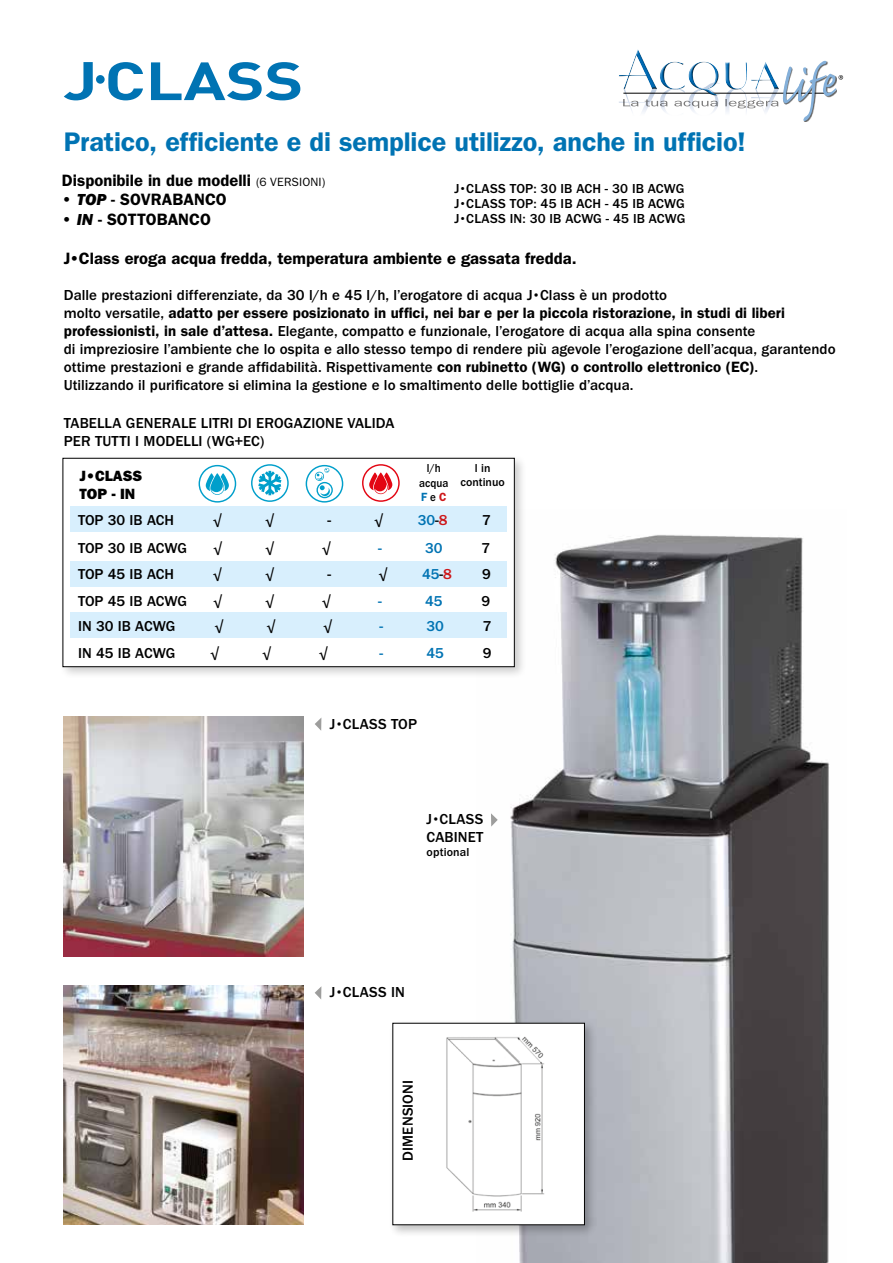
<style>
.page{position:relative;width:893px;height:1263px;background:#fff}
.page>*{position:absolute;margin:0;border:0;box-sizing:border-box;transform-origin:0 0}
.t1{font:600 27px "ITC Franklin Gothic Std";letter-spacing:-.005em;color:#0073b3}
.t2{font:600 16.5px "ITC Franklin Gothic Std";color:#000}
.t3{font:500 15px/18px "ITC Franklin Gothic Std";letter-spacing:.005em;color:#000}
.t4{font:500 14.85px "ITC Franklin Gothic Std";color:#000}
.t5{font:500 14.85px "ITC Franklin Gothic Std";color:#0073b3}
.t6{font:14.85px/17.9px "ITC Franklin Gothic Std Hvy";color:#000}
.t7{font:500 13.5px/15.1px "ITC Franklin Gothic Std";letter-spacing:.01em;color:#000;text-align:justify}
.t8{font:500 12px "ITC Franklin Gothic Std";letter-spacing:.01em;color:#000}
.t9{font:500 11.85px/14.2px "ITC Franklin Gothic Std";color:#000;text-align:center;scale:.93 1}
.t10{font:500 11.85px/14.2px "ITC Franklin Gothic Std";color:#000;text-align:center}
.s1{font-weight:400;font-size:12px}
.s2{font-family:"ITC Franklin Gothic Std Hvy It";font-weight:400}
.s3{font-weight:600}
.s4{font-weight:600;color:#0073b3}
.s5{font-weight:600;color:#cd171a}
.s6{color:#000}
.s7{color:#cd171a}
</style>
<div class="page">
<img style="left:491px;top:535px;width:339px;height:728px">
<div style="left:389px;top:1019px;width:208px;height:218px;background:#000;opacity:.25"></div>
<div style="left:393px;top:1023px;width:191px;height:202px;background:#fff"></div>
<img style="left:64px;top:717px;width:239px;height:240px">
<img style="left:64px;top:985px;width:239px;height:240px">
<svg style="left:619px;top:49px;width:224px;height:73px"></svg>
<svg style="left:315px;top:718px;width:6px;height:13px"></svg>
<svg style="left:315px;top:987px;width:6px;height:12px"></svg>
<div style="left:59px;top:454px;width:468px;height:225px;background:#000;opacity:.2"></div>
<div style="left:63px;top:458px;width:451px;height:209px;background:#fff"></div>
<div style="left:63px;top:458px;width:451px;height:209px;border:1px solid #000"></div>
<div style="left:70px;top:506px;width:437px;height:26px;background:#d8effd"></div>
<div style="left:70px;top:561px;width:437px;height:26px;background:#d8effd"></div>
<div style="left:70px;top:612px;width:437px;height:25px;background:#d8effd"></div>
<svg style="left:199px;top:465px;width:37px;height:38px"></svg>
<svg style="left:362px;top:464px;width:38px;height:38px"></svg>
<svg style="left:251px;top:464px;width:38px;height:38px"></svg>
<svg style="left:306px;top:465px;width:37px;height:38px"></svg>
<svg style="left:491px;top:813px;width:7px;height:13px"></svg>
<svg style="left:64px;top:62px;width:29px;height:38px"></svg>
<svg style="left:108px;top:62px;width:192px;height:38px"></svg>
<div style="left:96px;top:75px;width:9px;height:9px;background:#0073b3;border-radius:50%"></div>
<img style="left:446px;top:1036px;width:99px;height:176px">
<h1 class="t1" style="left:64px;top:126px;width:683px">Pratico, efficiente e di semplice utilizzo, anche in ufficio!</h1>
<p class="t2" style="left:62px;top:170px;width:265px">Disponibile in due modelli <span class="s1">(6 VERSIONI)</span></p>
<p class="t2" style="left:62px;top:190px;width:166px">• <span class="s2">TOP</span> - SOVRABANCO</p>
<p class="t2" style="left:62px;top:210px;width:151px">• <span class="s2">IN</span> - SOTTOBANCO</p>
<p class="t7" style="left:454px;top:181px;width:232px">J•CLASS TOP: 30 IB ACH - 30 IB ACWG J•CLASS TOP: 45 IB ACH - 45 IB ACWG J•CLASS IN: 30 IB ACWG - 45 IB ACWG</p>
<p class="t2" style="left:64px;top:248px;width:514px">J•Class eroga acqua fredda, temperatura ambiente e gassata fredda.</p>
<p class="t3" style="left:64px;top:286px;width:773px">Dalle prestazioni differenziate, da 30 l/h e 45 l/h, l’erogatore di acqua J•Class è un prodotto<br>molto versatile, <span class="s3">adatto per essere posizionato in uffici, nei bar e per la piccola ristorazione, in studi di liberi professionisti, in sale d’attesa.</span> Elegante, compatto e funzionale, l’erogatore di acqua alla spina consente<br>di impreziosire l’ambiente che lo ospita e allo stesso tempo di rendere più agevole l’erogazione dell’acqua, garantendo ottime prestazioni e grande affidabilità. Rispettivamente <span class="s3">con rubinetto (WG) o controllo elettronico (EC)</span>.<br>Utilizzando il purificatore si elimina la gestione e lo smaltimento delle bottiglie d’acqua.</p>
<p class="t3" style="left:64px;top:414px;width:332px">TABELLA GENERALE LITRI DI EROGAZIONE VALIDA<br>PER TUTTI I MODELLI (WG+EC)</p>
<p class="t9" style="left:419px;top:461px;width:33px">l/h acqua<br><span class="s4">F</span> e <span class="s5">C</span></p>
<p class="t10" style="left:461px;top:461px;width:46px">l in continuo</p>
<p class="t6" style="left:79px;top:467px;width:64px">J•CLASS<br>TOP - IN</p>
<p class="t4" style="left:78px;top:511px;width:97px">TOP 30 IB ACH</p>
<p class="t4" style="left:213px;top:511px;width:10px">√</p>
<p class="t4" style="left:265px;top:511px;width:10px">√</p>
<p class="t4" style="left:327px;top:511px;width:5px">-</p>
<p class="t4" style="left:374px;top:511px;width:10px">√</p>
<p class="t5" style="left:418px;top:511px;width:31px">30<span class="s6">-</span><span class="s7">8</span></p>
<p class="t4" style="left:482px;top:511px;width:10px">7</p>
<p class="t4" style="left:78px;top:539px;width:110px">TOP 30 IB ACWG</p>
<p class="t4" style="left:213px;top:539px;width:10px">√</p>
<p class="t4" style="left:265px;top:539px;width:10px">√</p>
<p class="t4" style="left:322px;top:539px;width:10px">√</p>
<p class="t5" style="left:378px;top:539px;width:5px">-</p>
<p class="t5" style="left:425px;top:539px;width:19px">30</p>
<p class="t4" style="left:481px;top:539px;width:10px">7</p>
<p class="t4" style="left:78px;top:565px;width:97px">TOP 45 IB ACH</p>
<p class="t4" style="left:213px;top:565px;width:10px">√</p>
<p class="t4" style="left:265px;top:565px;width:10px">√</p>
<p class="t4" style="left:327px;top:565px;width:5px">-</p>
<p class="t4" style="left:379px;top:565px;width:10px">√</p>
<p class="t5" style="left:422px;top:565px;width:31px">45<span class="s6">-</span><span class="s7">8</span></p>
<p class="t4" style="left:482px;top:565px;width:10px">9</p>
<p class="t4" style="left:78px;top:593px;width:110px">TOP 45 IB ACWG</p>
<p class="t4" style="left:213px;top:593px;width:10px">√</p>
<p class="t4" style="left:265px;top:593px;width:10px">√</p>
<p class="t4" style="left:322px;top:593px;width:10px">√</p>
<p class="t5" style="left:378px;top:593px;width:5px">-</p>
<p class="t5" style="left:425px;top:593px;width:19px">45</p>
<p class="t4" style="left:481px;top:593px;width:10px">9</p>
<p class="t4" style="left:78px;top:645px;width:99px">IN 45 IB ACWG</p>
<p class="t4" style="left:210px;top:645px;width:10px">√</p>
<p class="t4" style="left:262px;top:645px;width:10px">√</p>
<p class="t4" style="left:319px;top:645px;width:10px">√</p>
<p class="t5" style="left:380px;top:645px;width:5px">-</p>
<p class="t5" style="left:426px;top:645px;width:19px">45</p>
<p class="t4" style="left:483px;top:645px;width:10px">9</p>
<p class="t4" style="left:78px;top:617px;width:99px">IN 30 IB ACWG</p>
<p class="t4" style="left:214px;top:617px;width:10px">√</p>
<p class="t4" style="left:267px;top:617px;width:10px">√</p>
<p class="t4" style="left:323px;top:617px;width:10px">√</p>
<p class="t5" style="left:380px;top:617px;width:5px">-</p>
<p class="t5" style="left:426px;top:617px;width:19px">30</p>
<p class="t4" style="left:483px;top:617px;width:10px">7</p>
<p class="t3" style="left:330px;top:715px;width:89px">J•CLASS TOP</p>
<p class="t3" style="left:427px;top:810px;width:58px">J•CLASS<br>CABINET</p>
<p class="t8" style="left:427px;top:845px;width:44px">optional</p>
<p class="t3" style="left:330px;top:983px;width:76px">J•CLASS IN</p>
<p class="t3" style="left:399px;top:1161px;width:82px;rotate:-90deg">DIMENSIONI</p>
</div>
